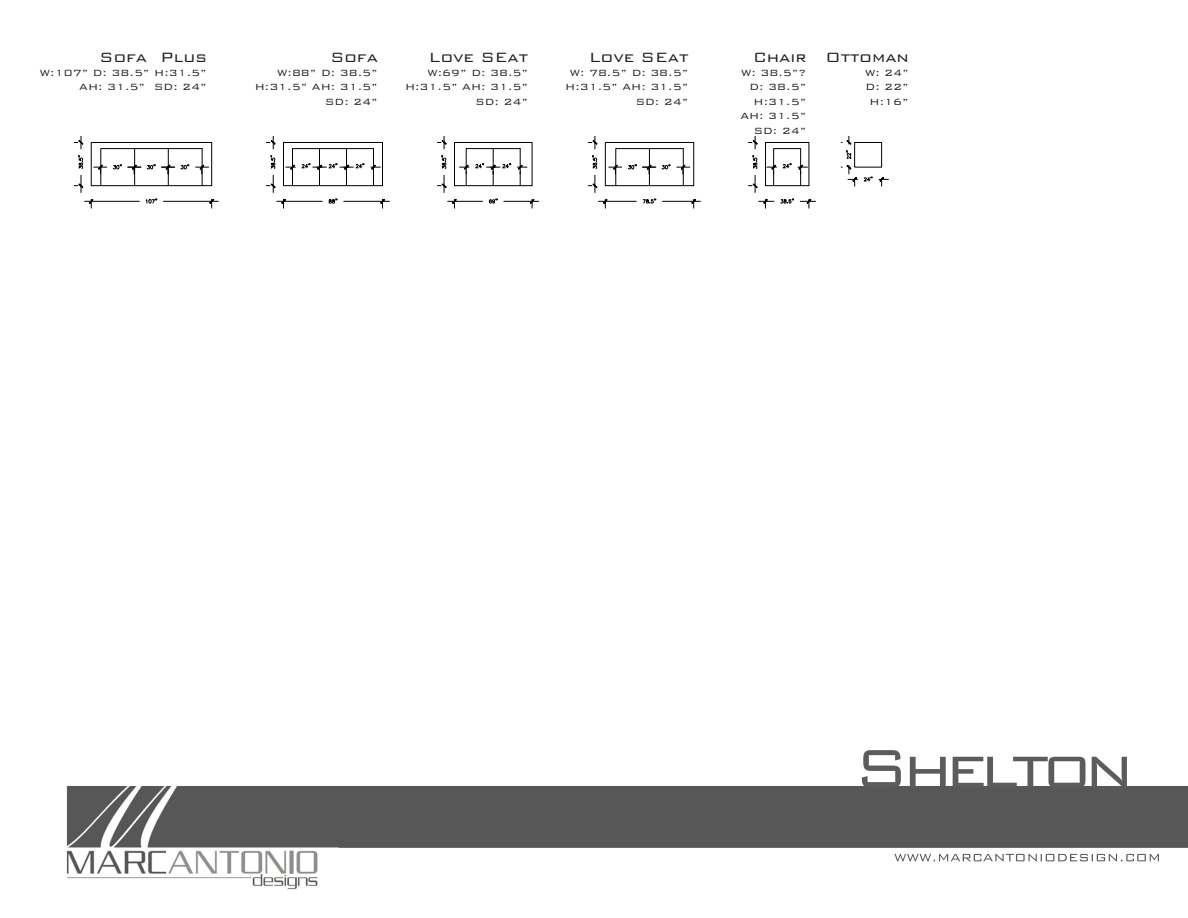
<style>
.page{position:relative;width:1188px;height:918px;background:#fff}
.page>*{position:absolute;margin:0;border:0;box-sizing:border-box;transform-origin:0 0}
.t1{font:300 72px "Bank Gothic BT";letter-spacing:-.1em;color:#5c5c5f}
.t2{font:300 18px "Bank Gothic BT";color:#231f20}
.t3{font:300 12px "Bank Gothic BT";color:#231f20}
</style>
<div class="page">
<img style="left:66px;top:786px;width:1122px;height:104px">
<hr style="left:163px;top:201px;width:55px;height:1px;background:#000">
<svg style="left:74px;top:137px;width:141px;height:71px"></svg>
<hr style="left:344px;top:201px;width:45px;height:1px;background:#000">
<svg style="left:266px;top:137px;width:120px;height:71px"></svg>
<hr style="left:504px;top:201px;width:35px;height:1px;background:#000">
<svg style="left:437px;top:137px;width:99px;height:71px"></svg>
<hr style="left:663px;top:201px;width:37px;height:1px;background:#000">
<svg style="left:588px;top:137px;width:109px;height:71px"></svg>
<svg style="left:748px;top:137px;width:68px;height:71px"></svg>
<div style="left:854px;top:142px;width:28px;height:26px;border:1px solid #000"></div>
<svg style="left:841px;top:137px;width:10px;height:8px"></svg>
<svg style="left:841px;top:151px;width:32px;height:35px"></svg>
<svg style="left:879px;top:177px;width:9px;height:9px"></svg>
<p class="t2" style="left:100px;top:47px;width:109px">Sofa Plus</p>
<p class="t3" style="left:40px;top:67px;width:169px">W:107” D: 38.5” H:31.5”</p>
<p class="t3" style="left:79px;top:81px;width:129px">AH: 31.5” SD: 24”</p>
<p class="t2" style="left:330px;top:47px;width:49px">Sofa</p>
<p class="t3" style="left:277px;top:67px;width:102px">W:88” D: 38.5”</p>
<p class="t3" style="left:255px;top:81px;width:125px">H:31.5” AH: 31.5”</p>
<p class="t3" style="left:325px;top:95px;width:54px">SD: 24”</p>
<p class="t2" style="left:429px;top:47px;width:101px">Love SEat</p>
<p class="t3" style="left:427px;top:67px;width:102px">W:69” D: 38.5”</p>
<p class="t3" style="left:405px;top:81px;width:125px">H:31.5” AH: 31.5”</p>
<p class="t3" style="left:476px;top:95px;width:54px">SD: 24”</p>
<p class="t2" style="left:589px;top:47px;width:101px">Love SEat</p>
<p class="t3" style="left:570px;top:67px;width:120px">W: 78.5” D: 38.5”</p>
<p class="t3" style="left:565px;top:81px;width:125px">H:31.5” AH: 31.5”</p>
<p class="t3" style="left:636px;top:95px;width:54px">SD: 24”</p>
<p class="t2" style="left:753px;top:47px;width:55px">Chair</p>
<p class="t3" style="left:741px;top:67px;width:67px">W: 38.5”?</p>
<p class="t3" style="left:750px;top:81px;width:58px">D: 38.5”</p>
<p class="t3" style="left:754px;top:95px;width:54px">H:31.5”</p>
<p class="t3" style="left:740px;top:110px;width:68px">AH: 31.5”</p>
<p class="t3" style="left:754px;top:124px;width:54px">SD: 24”</p>
<p class="t2" style="left:825px;top:47px;width:85px">Ottoman</p>
<p class="t3" style="left:865px;top:67px;width:45px">W: 24”</p>
<p class="t3" style="left:866px;top:81px;width:45px">D: 22”</p>
<p class="t3" style="left:870px;top:95px;width:41px">H:16”</p>
<p class="t1" style="left:854px;top:730px;width:282px">Shelton</p>
</div>
